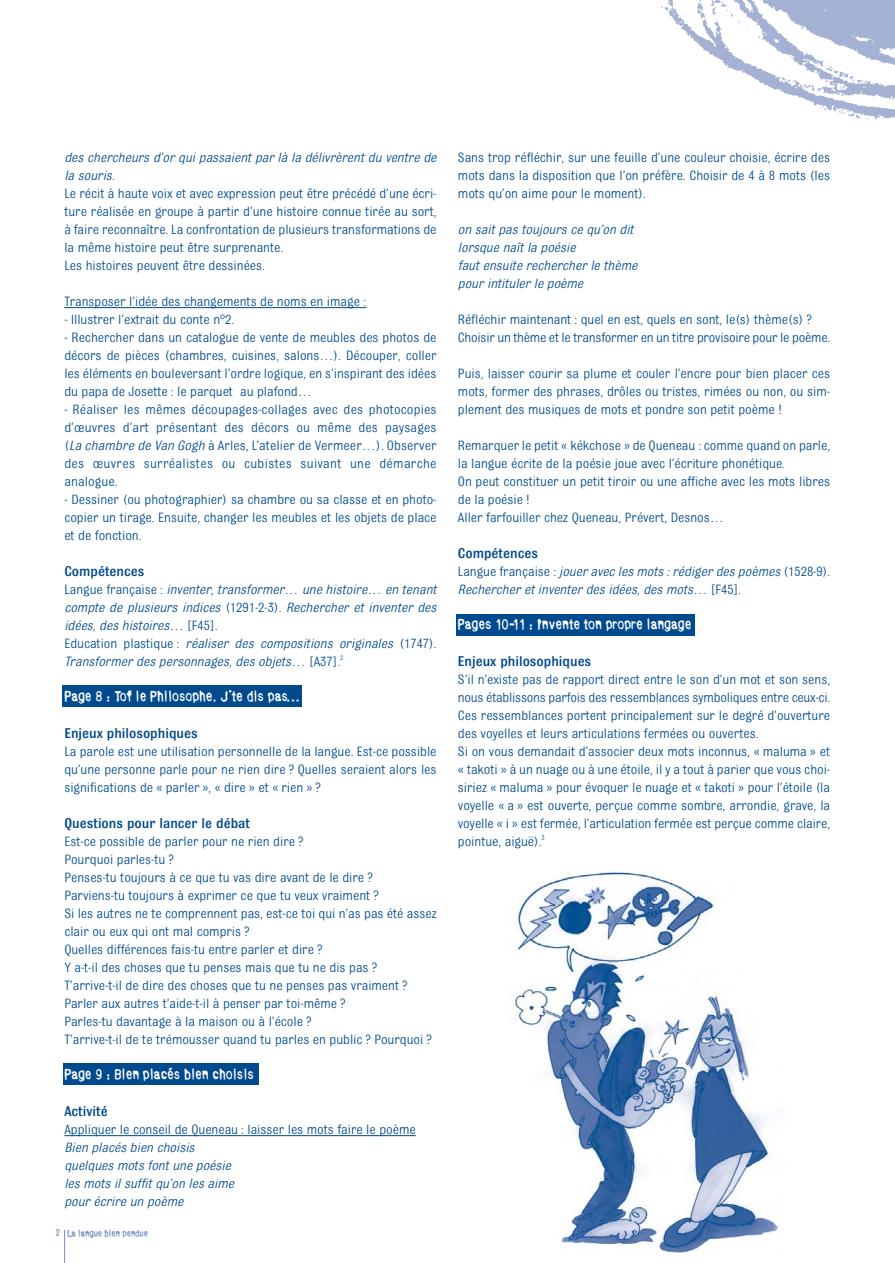
<style>
.page{position:relative;width:895px;height:1263px;background:#fff}
.page>*{position:absolute;margin:0;border:0;box-sizing:border-box;transform-origin:0 0}
.t1{font:500 15px "Bulldog";color:#004a8d}
.t2{font:14.25px/18px "Bulldog";letter-spacing:-.005em;color:#004a8d;text-align:justify}
.t3{font:italic 14.25px/18px "Bulldog";letter-spacing:-.005em;color:#004a8d}
.t4{font:14.25px "Bull Inked";color:#fff}
.t5{font:9px "Bull Inked";color:#758cbc}
.s1{font-style:italic}
.s2{font-style:normal}
</style>
<div class="page">
<div style="left:456px;top:614px;width:239px;height:22px;background:#004a8d"></div>
<div style="left:63px;top:1064px;width:195px;height:21px;background:#004a8d"></div>
<div style="left:63px;top:686px;width:239px;height:21px;background:#004a8d"></div>
<img style="left:660px;top:0;width:234px;height:120px">
<hr style="left:70px;top:307px;width:296px;height:1px;background:#004a8d">
<hr style="left:64px;top:1135px;width:174px;height:1px;background:#004a8d">
<hr style="left:241px;top:1135px;width:175px;height:1px;background:#004a8d">
<hr style="left:64px;top:1230px;width:1px;height:33px;background:#758cbc">
<img style="left:509px;top:872px;width:269px;height:381px">
<p class="t3" style="left:64px;top:150px;width:376px">des chercheurs d’or qui passaient par là la délivrèrent du ventre de la souris.</p>
<p class="t2" style="left:64px;top:186px;width:374px;text-align:left">Le récit à haute voix et avec expression peut être précédé d’une écri&shy;ture réalisée en groupe à partir d’une histoire connue tirée au sort, à faire reconnaître. La confrontation de plusieurs transformations de la même histoire peut être surprenante.<br>Les histoires peuvent être dessinées.</p>
<p class="t2" style="left:64px;top:294px;width:303px">Transposer l’idée des changements de noms en image :</p>
<p class="t2" style="left:64px;top:312px;width:171px">- Illustrer l’extrait du conte n°2.</p>
<p class="t2" style="left:64px;top:330px;width:374px">- Rechercher dans un catalogue de vente de meubles des photos de décors de pièces (chambres, cuisines, salons…). Découper, coller les éléments en bouleversant l’ordre logique, en s’inspirant des idées du papa de Josette : le parquet au plafond…</p>
<p class="t2" style="left:64px;top:402px;width:374px">- Réaliser les mêmes découpages-collages avec des photocopies d’œuvres d’art présentant des décors ou même des paysages (<span class="s1">La chambre de Van Gogh</span>à Arles, L’atelier de Vermeer…). Observer des œuvres surréalistes ou cubistes suivant une démarche analogue.</p>
<p class="t2" style="left:64px;top:492px;width:374px">- Dessiner (ou photographier) sa chambre ou sa classe et en photo&shy;copier un tirage. Ensuite, changer les meubles et les objets de place et de fonction.</p>
<p class="t1" style="left:64px;top:566px;width:82px">Compétences</p>
<p class="t3" style="left:64px;top:582px;width:376px"><span class="s2">L a n g u e fr a n ç a i s e :</span> inventer, transformer… une histoire… en tenant compte de plusieurs indices <span class="s2">( 1 2 9 1 - 2 - 3 ) .</span> Rechercher et inventer des idées, des histoires… <span class="s2">[ F 4 5 ] .<br>E d u c at i o n p l a st i q u e :</span> réaliser des compositions originales <span class="s2">( 1 7 4 7 ) .<br></span>Transformer des personnages, des objets… <span class="s2">[ A 3 7 ] .</span> <sup>2</sup></p>
<p class="t4" style="left:64px;top:691px;width:235px">Page 8 : Tof le Philosophe. J’te dis pas…</p>
<p class="t1" style="left:64px;top:728px;width:135px">Enjeux philosophiques</p>
<p class="t2" style="left:64px;top:744px;width:374px">La parole est une utilisation personnelle de la langue. Est-ce possible qu’une personne parle pour ne rien dire ? Quelles seraient alors les significations de « parler », « dire » et « rien » ?</p>
<p class="t1" style="left:64px;top:818px;width:187px">Questions pour lancer le débat</p>
<p class="t2" style="left:64px;top:834px;width:374px;text-align:left">Est-ce possible de parler pour ne rien dire ?<br>Pourquoi parles-tu ?<br>Penses-tu toujours à ce que tu vas dire avant de le dire ?<br>Parviens-tu toujours à exprimer ce que tu veux vraiment ?<br>Si les autres ne te comprennent pas, est-ce toi qui n’as pas été assez clair ou eux qui ont mal compris ?<br>Quelles différences fais-tu entre parler et dire ?<br>Y a-t-il des choses que tu penses mais que tu ne dis pas ?<br>T’arrive-t-il de dire des choses que tu ne penses pas vraiment ?<br>Parler aux autres t’aide-t-il à penser par toi-même ?<br>Parles-tu davantage à la maison ou à l’école ?<br>T’arrive-t-il de te trémousser quand tu parles en public ? Pourquoi ?</p>
<p class="t4" style="left:64px;top:1069px;width:191px">Page 9 : Bien placés bien choisis</p>
<p class="t1" style="left:64px;top:1106px;width:45px">Activité</p>
<p class="t2" style="left:64px;top:1122px;width:353px">Appliquer le conseil de Queneau : laisser les mots faire le poème</p>
<p class="t3" style="left:64px;top:1140px;width:174px">Bien placés bien choisis quelques mots font une poésie les mots il suffit qu’on les aime pour écrire un poème</p>
<p class="t5" style="left:56px;top:1230px;width:94px">2 La langue bien pendue</p>
<p class="t2" style="left:458px;top:150px;width:374px">Sans trop réfléchir, sur une feuille d’une couleur choisie, écrire des mots dans la disposition que l’on préfère. Choisir de 4 à 8 mots (les mots qu’on aime pour le moment).</p>
<p class="t3" style="left:458px;top:222px;width:183px">on sait pas toujours ce qu’on dit lorsque naît la poésie<br>faut ensuite rechercher le thème pour intituler le poème</p>
<p class="t2" style="left:458px;top:312px;width:374px">Réfléchir maintenant : quel en est, quels en sont, le(s) thème(s) ?<br>Choisir un thème et le transformer en un titre provisoire pour le poème.</p>
<p class="t2" style="left:458px;top:366px;width:374px">Puis, laisser courir sa plume et couler l’encre pour bien placer ces mots, former des phrases, drôles ou tristes, rimées ou non, ou sim&shy;plement des musiques de mots et pondre son petit poème !</p>
<p class="t2" style="left:458px;top:438px;width:374px;text-align:left">Remarquer le petit « kékchose » de Queneau : comme quand on parle, la langue écrite de la poésie joue avec l’écriture phonétique.<br>On peut constituer un petit tiroir ou une affiche avec les mots libres de la poésie !<br>Aller farfouiller chez Queneau, Prévert, Desnos…</p>
<p class="t1" style="left:458px;top:548px;width:82px">Compétences</p>
<p class="t3" style="left:458px;top:564px;width:374px"><span class="s2">Langue française :</span> jouer avec les mots :rédiger des poèmes <span class="s2">(1528-9).<br></span>Rechercher et inventer des idées, des mots… <span class="s2">[ F 4 5 ] .</span></p>
<p class="t4" style="left:458px;top:619px;width:235px">Pages 10-11 : Invente ton propre langage</p>
<p class="t1" style="left:458px;top:656px;width:135px">Enjeux philosophiques</p>
<p class="t2" style="left:458px;top:672px;width:374px;text-align:left">S’il n’existe pas de rapport direct entre le son d’un mot et son sens, nous établissons parfois des ressemblances symboliques entre ceux-ci.<br>Ces ressemblances portent principalement sur le degré d’ouverture des voyelles et leurs articulations fermées ou ouvertes.<br>Si on vous demandait d’associer deux mots inconnus, « maluma » et « takoti » à un nuage ou à une étoile, il y a tout à parier que vous choi&shy;siriez « maluma » pour évoquer le nuage et « takoti » pour l’étoile (la voyelle « a » est ouverte, perçue comme sombre, arrondie, grave, la voyelle « i » est fermée, l’articulation fermée est perçue comme claire, pointue, aiguë).<sup>3</sup></p>
</div>
